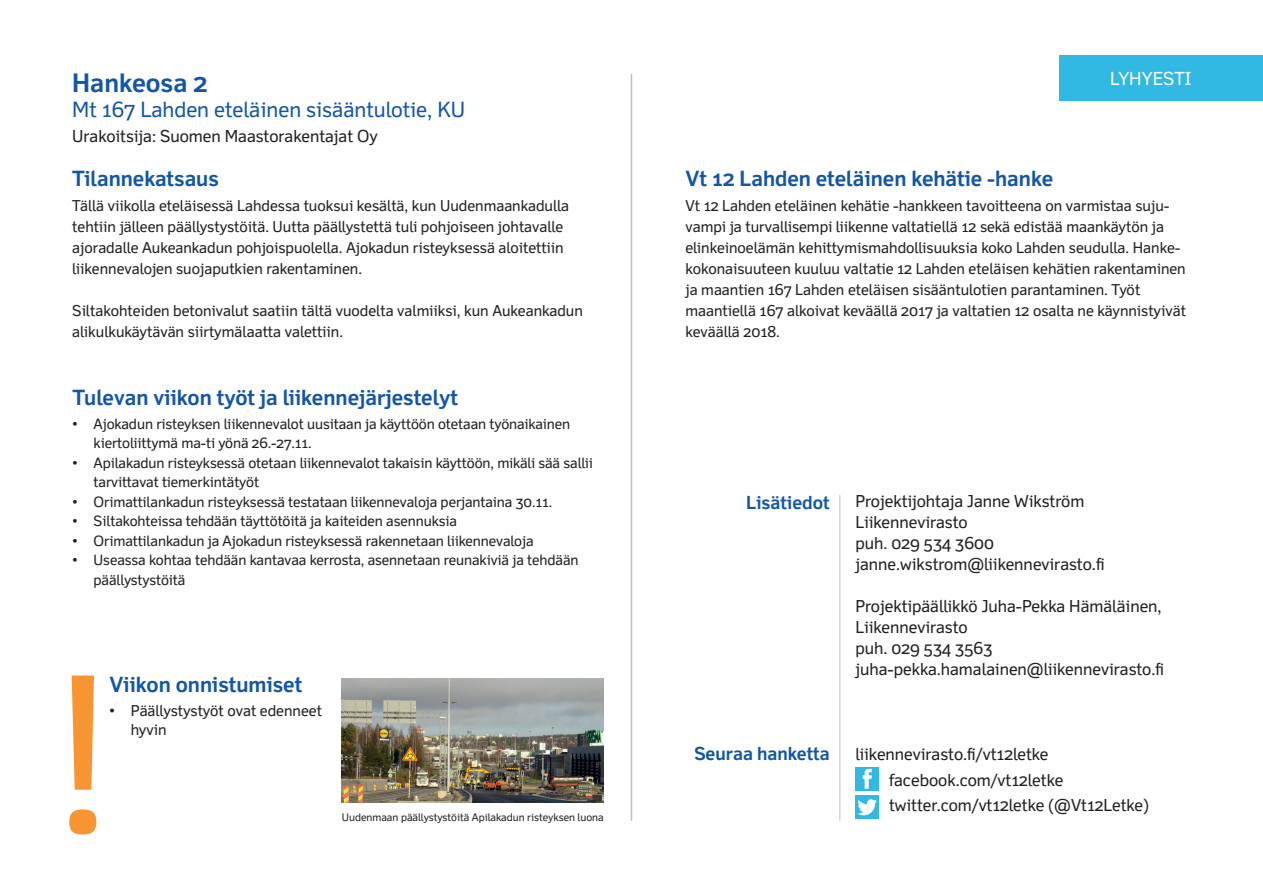
<style>
.page{position:relative;width:1263px;height:893px;background:#fff}
.page>*{position:absolute;margin:0;border:0;box-sizing:border-box;transform-origin:0 0}
.t1{font:700 25.5px "Felbridge Std";color:#1356a7}
.otsikko{font:700 21px "Felbridge Std";color:#1356a7}
.t2{font:21px "Felbridge Std";color:#1356a7}
.t3{font:700 18px "Felbridge Std";color:#1356a7}
.t4{font:18px "Felbridge Std";color:#fff}
.t5{font:16.5px "Felbridge Std";color:#231f20}
.leipis{font:15px/21px "Felbridge Std";color:#231f20}
.t6{font:14.25px/19.5px "Felbridge Std";letter-spacing:-.005em;color:#231f20}
.kuvateksti{font:10.5px "Felbridge Std";color:#231f20}
</style>
<div class="page">
<hr style="left:631px;top:74px;width:1px;height:747px;background:#bcbfc0">
<div style="left:1059px;top:55px;width:204px;height:46px;background:#31b8e3"></div>
<div style="left:855px;top:795px;width:24px;height:24px;background:#31b8e3"></div>
<div style="left:855px;top:767px;width:24px;height:24px;background:#31b8e3"></div>
<svg style="left:857px;top:799px;width:20px;height:16px"></svg>
<svg style="left:863px;top:769px;width:9px;height:20px"></svg>
<hr style="left:839px;top:495px;width:1px;height:326px;background:#bcbfc0">
<img style="left:342px;top:678px;width:262px;height:125px">
<svg style="left:69px;top:676px;width:27px;height:158px"></svg>
<p class="t1" style="left:72px;top:67px;width:137px">Hankeosa 2</p>
<p class="t2" style="left:72px;top:97px;width:394px">Mt 167 Lahden eteläinen sisääntulotie, KU</p>
<p class="t5" style="left:72px;top:127px;width:307px">Urakoitsija: Suomen Maastorakentajat Oy</p>
<p class="otsikko" style="left:72px;top:166px;width:148px">Tilannekatsaus</p>
<p class="leipis" style="left:72px;top:195px;width:498px">Tällä viikolla eteläisessä Lahdessa tuoksui kesältä, kun Uudenmaankadulla tehtiin jälleen päällystystöitä. Uutta päällystettä tuli pohjoiseen johtavalle ajoradalle Aukeankadun pohjoispuolella. Ajokadun risteyksessä aloitettiin liikennevalojen suojaputkien rakentaminen.</p>
<p class="leipis" style="left:72px;top:300px;width:512px">Siltakohteiden betonivalut saatiin tältä vuodelta valmiiksi, kun Aukeankadun alikulkukäytävän siirtymälaatta valettiin.</p>
<p class="otsikko" style="left:72px;top:385px;width:387px">Tulevan viikon työt ja liikennejärjestelyt</p>
<p class="t6" style="left:94px;top:414px;width:478px;text-indent:-21px">• Ajokadun risteyksen liikennevalot uusitaan ja käyttöön otetaan työnaikainen kiertoliittymä ma-ti yönä 26.-27.11.</p>
<p class="t6" style="left:94px;top:453px;width:501px;text-indent:-21px">• Apilakadun risteyksessä otetaan liikennevalot takaisin käyttöön, mikäli sää sallii tarvittavat tiemerkintätyöt</p>
<p class="t6" style="left:72px;top:492px;width:481px">• Orimattilankadun risteyksessä testataan liikennevaloja perjantaina 30.11.</p>
<p class="t6" style="left:72px;top:511px;width:386px">• Siltakohteissa tehdään täyttötöitä ja kaiteiden asennuksia</p>
<p class="t6" style="left:72px;top:531px;width:463px">• Orimattilankadun ja Ajokadun risteyksessä rakennetaan liikennevaloja</p>
<p class="t6" style="left:94px;top:550px;width:486px;text-indent:-21px">• Useassa kohtaa tehdään kantavaa kerrosta, asennetaan reunakiviä ja tehdään päällystystöitä</p>
<p class="otsikko" style="left:109px;top:672px;width:194px">Viikon onnistumiset</p>
<p class="leipis" style="left:131px;top:700px;width:193px;line-height:19.5px;text-indent:-21px">• Päällystystyöt ovat edenneet hyvin</p>
<p class="kuvateksti" style="left:342px;top:811px;width:263px">Uudenmaan päällystystöitä Apilakadun risteyksen luona</p>
<p class="t4" style="left:1110px;top:68px;width:83px">LYHYESTI</p>
<p class="otsikko" style="left:685px;top:166px;width:369px">Vt 12 Lahden eteläinen kehätie -hanke</p>
<p class="leipis" style="left:685px;top:195px;width:502px">Vt 12 Lahden eteläinen kehätie -hankkeen tavoitteena on varmistaa suju&shy;vampi ja turvallisempi liikenne valtatiellä 12 sekä edistää maankäytön ja elinkeinoelämän kehittymismahdollisuuksia koko Lahden seudulla. Hanke&shy;kokonaisuuteen kuuluu valtatie 12 Lahden eteläisen kehätien rakentaminen ja maantien 167 Lahden eteläisen sisääntulotien parantaminen. Työt maantiellä 167 alkoivat keväällä 2017 ja valtatien 12 osalta ne käynnistyivät keväällä 2018.</p>
<p class="t3" style="left:746px;top:491px;width:85px">Lisätiedot</p>
<p class="t5" style="left:855px;top:492px;width:230px">Projektijohtaja Janne Wikström</p>
<p class="t5" style="left:855px;top:513px;width:114px">Liikennevirasto</p>
<p class="t5" style="left:855px;top:534px;width:140px">puh. 029 534 3600</p>
<p class="t5" style="left:855px;top:555px;width:251px">janne.wikstrom@liikennevirasto.fi</p>
<p class="t5" style="left:855px;top:597px;width:308px">Projektipäällikkö Juha-Pekka Hämäläinen,</p>
<p class="t5" style="left:855px;top:618px;width:114px">Liikennevirasto</p>
<p class="t5" style="left:855px;top:639px;width:138px">puh. 029 534 3563</p>
<p class="t5" style="left:855px;top:660px;width:310px">juha-pekka.hamalainen@liikennevirasto.fi</p>
<p class="t3" style="left:694px;top:743px;width:137px">Seuraa hanketta</p>
<p class="t5" style="left:855px;top:744px;width:194px">liikennevirasto.fi/vt12letke</p>
<p class="t5" style="left:889px;top:770px;width:176px">facebook.com/vt12letke</p>
<p class="t5" style="left:889px;top:795px;width:262px">twitter.com/vt12letke (@Vt12Letke)</p>
</div>
